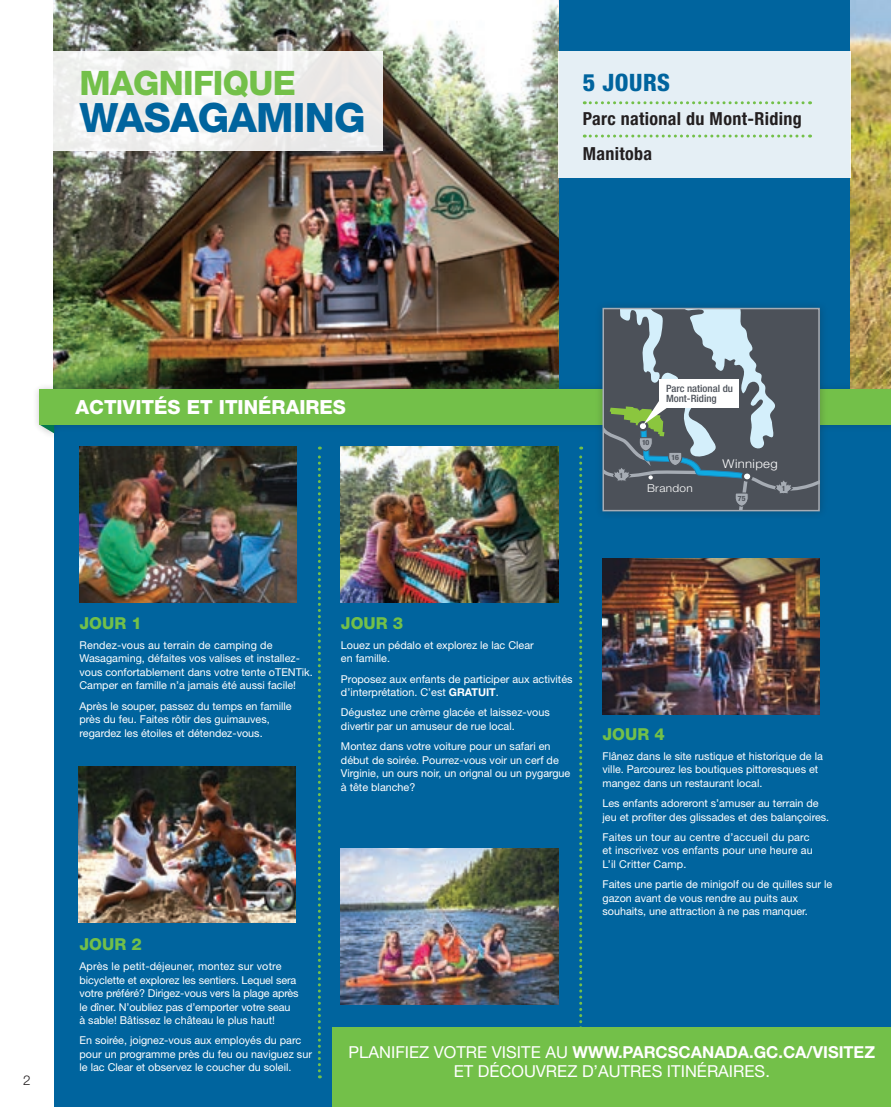
<style>
.page{position:relative;width:891px;height:1107px;background:#fff}
.page>*{position:absolute;margin:0;border:0;box-sizing:border-box;transform-origin:0 0}
.t1{font:800 40.5px "Helvetica Neue LT Std";letter-spacing:-.02em;color:#00649e}
.t2{font:800 33.75px "Helvetica Neue LT Std";letter-spacing:-.02em;color:#73c049}
.t3{font:800 condensed 24px "Helvetica Neue LT Std";letter-spacing:.02em;color:#00649e}
.t4{font:800 19.5px "Helvetica Neue LT Std";color:#fff}
.t5{font:700 condensed 18px "Helvetica Neue LT Std";letter-spacing:.02em;color:#231f20}
.t6{font:16.5px/19.5px "Helvetica Neue LT Std";color:#fff;text-align:center}
.t7{font:800 16.5px "Helvetica Neue LT Std";color:#73c049}
.t8{font:300 13.5px "Helvetica Neue LT Std";color:#231f20}
.t9{font:300 12.15px "Helvetica Neue LT Std";letter-spacing:.025em;color:#fff;scale:1.09 1}
.t10{font:10.8px/13.5px "Helvetica Neue LT Std";color:#fff}
.t11{font:300 10.8px "Helvetica Neue LT Std";letter-spacing:.025em;color:#fff;scale:1.09 1}
.t12{font:500 condensed 10.05px/10.1px "Helvetica Neue";color:#4c5159;scale:1.07 1}
.t13{font:700 condensed 7.2px "Helvetica Neue LT Std";color:#4c5159;scale:1.09 1}
.s1{font-weight:700}
</style>
<div class="page">
<div style="left:554px;top:0;width:337px;height:389px;background:#00649e"></div>
<img style="left:850px;top:0;width:41px;height:381px">
<div style="left:54px;top:424px;width:837px;height:683px;background:#00649e"></div>
<img style="left:54px;top:0;width:504px;height:381px">
<svg style="left:53px;top:51px;width:330px;height:100px;fill:#eeeeec"></svg>
<svg style="left:318px;top:447px;width:3px;height:631px"></svg>
<svg style="left:579px;top:447px;width:3px;height:580px"></svg>
<div style="left:558px;top:51px;width:292px;height:127px;background:#e5eff5"></div>
<svg style="left:584px;top:101px;width:227px;height:3px"></svg>
<svg style="left:584px;top:135px;width:227px;height:3px"></svg>
<div style="left:32px;top:381px;width:859px;height:59px;background:#231f20;opacity:.25"></div>
<svg style="left:40px;top:425px;width:14px;height:8px"></svg>
<div style="left:40px;top:389px;width:851px;height:36px;background:#73c049"></div>
<img style="left:79px;top:447px;width:218px;height:155px">
<img style="left:78px;top:767px;width:218px;height:156px">
<img style="left:341px;top:447px;width:217px;height:155px">
<img style="left:602px;top:558px;width:218px;height:156px">
<img style="left:341px;top:848px;width:217px;height:156px">
<div style="left:594px;top:300px;width:234px;height:219px;background:#231f20;opacity:.27"></div>
<svg style="left:605px;top:311px;width:212px;height:197px;background:#6b757c"></svg>
<div style="left:602px;top:308px;width:218px;height:203px;border:2px solid #a6acb4"></div>
<div style="left:333px;top:1027px;width:558px;height:80px;background:#73c049"></div>
<h1 class="t2" style="left:79px;top:63px;width:218px">MAGNIFIQUE</h1>
<h1 class="t1" style="left:79px;top:93px;width:288px">WASAGAMING</h1>
<h2 class="t3" style="left:583px;top:67px;width:89px">5 JOURS</h2>
<p class="t5" style="left:583px;top:108px;width:221px">Parc national du Mont-Riding</p>
<p class="t5" style="left:583px;top:143px;width:71px">Manitoba</p>
<h2 class="t4" style="left:76px;top:395px;width:272px">ACTIVITÉS ET ITINÉRAIRES</h2>
<p class="t13" style="left:620px;top:471px;width:5px">1</p>
<p class="t13" style="left:642px;top:439px;width:8px">10</p>
<p class="t12" style="left:666px;top:383px;width:64px">Parc national du<br>Mont-Riding</p>
<p class="t13" style="left:671px;top:453px;width:8px">16</p>
<p class="t9" style="left:723px;top:457px;width:52px">Winnipeg</p>
<p class="t11" style="left:647px;top:481px;width:43px">Brandon</p>
<p class="t13" style="left:738px;top:494px;width:8px">75</p>
<p class="t13" style="left:782px;top:484px;width:5px">1</p>
<p class="t8" style="left:23px;top:1072px;width:9px">2</p>
<h3 class="t7" style="left:79px;top:613px;width:64px">JOUR 1</h3>
<p class="t10" style="left:79px;top:638px;width:235px">Rendez-vous au terrain de camping de Wasagaming, défaites vos valises et installez&shy;vous confortablement dans votre tente oTENTik.<br>Camper en famille n’a jamais été aussi facile!</p>
<p class="t10" style="left:79px;top:699px;width:214px">Après le souper, passez du temps en famille près du feu. Faites rôtir des guimauves, regardez les étoiles et détendez-vous.</p>
<h3 class="t7" style="left:79px;top:935px;width:64px">JOUR 2</h3>
<p class="t10" style="left:79px;top:959px;width:221px">Après le petit-déjeuner, montez sur votre bicyclette et explorez les sentiers. Lequel sera votre préféré? Dirigez-vous vers la plage après le dîner. N’oubliez pas d’emporter votre seau à sable! Bâtissez le château le plus haut!</p>
<p class="t10" style="left:79px;top:1034px;width:234px">En soirée, joignez-vous aux employés du parc pour un programme près du feu ou naviguez sur le lac Clear et observez le coucher du soleil.</p>
<h3 class="t7" style="left:341px;top:613px;width:64px">JOUR 3</h3>
<p class="t10" style="left:341px;top:638px;width:194px">Louez un pédalo et explorez le lac Clear en famille.</p>
<p class="t10" style="left:341px;top:672px;width:233px">Proposez aux enfants de participer aux activités d’interprétation. C’est <span class="s1">GRATUIT</span>.</p>
<p class="t10" style="left:341px;top:706px;width:210px">Dégustez une crème glacée et laissez-vous divertir par un amuseur de rue local.</p>
<p class="t10" style="left:341px;top:739px;width:231px">Montez dans votre voiture pour un safari en début de soirée. Pourrez-vous voir un cerf de Virginie, un ours noir, un orignal ou un pygargue à tête blanche?</p>
<h3 class="t7" style="left:602px;top:724px;width:64px">JOUR 4</h3>
<p class="t10" style="left:602px;top:749px;width:222px">Flânez dans le site rustique et historique de la ville. Parcourez les boutiques pittoresques et mangez dans un restaurant local.</p>
<p class="t10" style="left:602px;top:796px;width:228px">Les enfants adoreront s’amuser au terrain de jeu et profiter des glissades et des balançoires.</p>
<p class="t10" style="left:602px;top:830px;width:212px">Faites un tour au centre d’accueil du parc et inscrivez vos enfants pour une heure au<br>L’il Critter Camp.</p>
<p class="t10" style="left:602px;top:877px;width:231px">Faites une partie de minigolf ou de quilles sur le gazon avant de vous rendre au puits aux souhaits, une attraction à ne pas manquer.</p>
<p class="t6" style="left:349px;top:1042px;width:528px">PLANIFIEZ VOTRE VISITE AU <span class="s1">WWW.PARCSCANADA.GC.CA/VISITEZ<br></span>ET DÉCOUVREZ D’AUTRES ITINÉRAIRES.</p>
</div>
